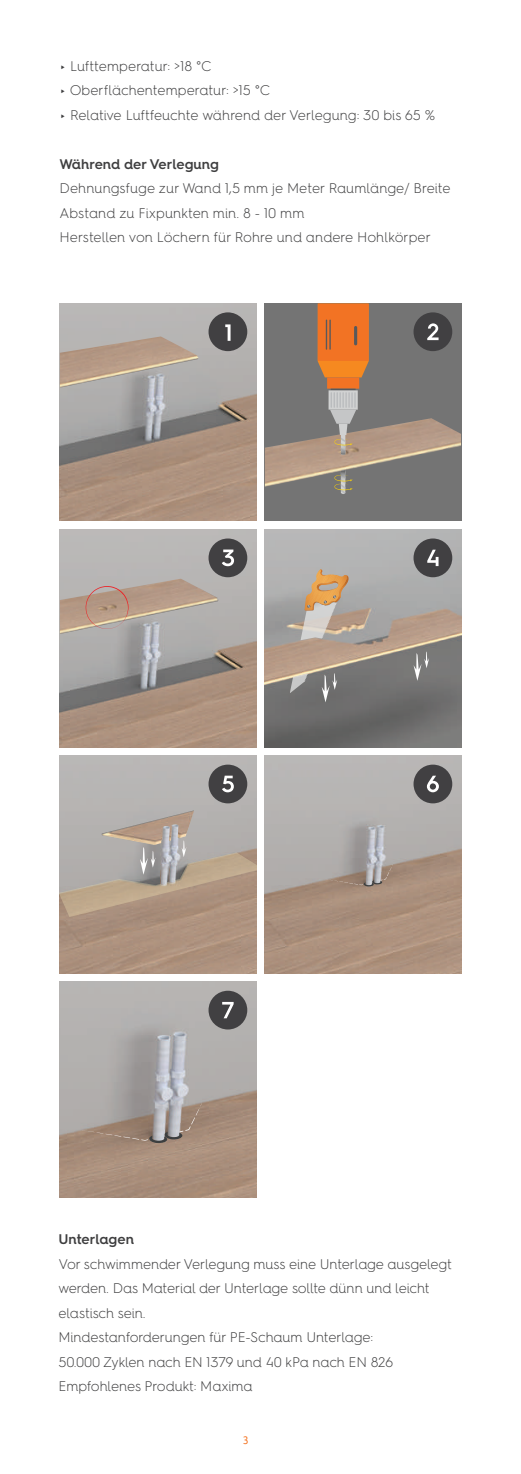
<style>
.page{position:relative;width:521px;height:1474px;background:#fff}
.page>*{position:absolute;margin:0;border:0;box-sizing:border-box;transform-origin:0 0}
.t1{font:300 14px/24.5px "Hurme Geometric Sans 4";letter-spacing:-.01em;color:#3e3e3f}
.t2{font:600 14px "Hurme Geometric Sans 4";color:#3e3e3f}
.t3{font:10.5px "Big City Grotesque Pro";color:#f47321}
</style>
<div class="page">
<img style="left:60px;top:982px;width:196px;height:215px">
<svg style="left:82px;top:1130px;width:70px;height:10px"></svg>
<svg style="left:149px;top:1134px;width:18px;height:9px"></svg>
<svg style="left:188px;top:1103px;width:14px;height:36px"></svg>
<img style="left:152px;top:1032px;width:36px;height:108px">
<img style="left:60px;top:755px;width:196px;height:218px">
<svg style="left:60px;top:840px;width:196px;height:77px;background:#b0a092"></svg>
<img style="left:102px;top:810px;width:92px;height:35px">
<img style="left:160px;top:824px;width:20px;height:60px">
<div style="left:265px;top:303px;width:196px;height:218px;background:#747474"></div>
<img style="left:265px;top:418px;width:196px;height:69px">
<svg style="left:317px;top:303px;width:52px;height:74px;background:#eb7727"></svg>
<div style="left:327px;top:377px;width:32px;height:11px;background:#f27324"></div>
<hr style="left:331px;top:388px;width:24px;height:2px;background:#58595b">
<div style="left:328px;top:390px;width:30px;height:19px;background:#d1d2d2"></div>
<hr style="left:329px;top:319px;width:2px;height:31px;background:#58595b">
<hr style="left:354px;top:326px;width:3px;height:19px;background:#58595b;border-radius:2px">
<hr style="left:326px;top:319px;width:1px;height:31px;background:#58595b">
<svg style="left:330px;top:392px;width:26px;height:102px;background:#aaa197"></svg>
<img style="left:265px;top:529px;width:196px;height:218px">
<svg style="left:290px;top:569px;width:59px;height:133px;background:#b09f8f"></svg>
<svg style="left:413px;top:651px;width:16px;height:30px"></svg>
<img style="left:60px;top:529px;width:196px;height:218px">
<img style="left:60px;top:578px;width:158px;height:56px">
<svg style="left:86px;top:586px;width:43px;height:43px;background:#b89c8c"></svg>
<img style="left:60px;top:303px;width:196px;height:218px">
<img style="left:60px;top:336px;width:138px;height:52px">
<div style="left:208px;top:312px;width:39px;height:39px;background:#414042;border-radius:50%"></div>
<svg style="left:225px;top:324px;width:5px;height:17px"></svg>
<div style="left:208px;top:538px;width:39px;height:39px;background:#414042;border-radius:50%"></div>
<svg style="left:222px;top:549px;width:12px;height:17px"></svg>
<div style="left:413px;top:538px;width:39px;height:39px;background:#414042;border-radius:50%"></div>
<svg style="left:427px;top:549px;width:11px;height:17px"></svg>
<div style="left:208px;top:764px;width:39px;height:39px;background:#414042;border-radius:50%"></div>
<svg style="left:222px;top:775px;width:12px;height:17px"></svg>
<div style="left:208px;top:990px;width:39px;height:39px;background:#414042;border-radius:50%"></div>
<svg style="left:222px;top:1001px;width:12px;height:17px"></svg>
<img style="left:265px;top:755px;width:196px;height:218px">
<svg style="left:326px;top:879px;width:39px;height:6px"></svg>
<svg style="left:385px;top:864px;width:8px;height:18px"></svg>
<img style="left:365px;top:824px;width:20px;height:61px">
<div style="left:413px;top:764px;width:39px;height:39px;background:#414042;border-radius:50%"></div>
<svg style="left:427px;top:775px;width:12px;height:17px"></svg>
<div style="left:413px;top:312px;width:39px;height:39px;background:#414042;border-radius:50%"></div>
<svg style="left:427px;top:323px;width:11px;height:17px"></svg>
<p class="t1" style="left:60px;top:53px;width:377px">► Lufttemperatur: &gt;18 °C<br>► Oberflächentemperatur: &gt;15 °C<br>► Relative Luftfeuchte während der Verlegung: 30 bis 65 %</p>
<p class="t2" style="left:60px;top:154px;width:161px">Während der Verlegung</p>
<p class="t1" style="left:60px;top:176px;width:392px">Dehnungsfuge zur Wand 1,5 mm je Meter Raumlänge/ Breite<br>Abstand zu Fixpunkten min. 8 - 10 mm<br>Herstellen von Löchern für Rohre und andere Hohlkörper</p>
<p class="t2" style="left:58px;top:1229px;width:77px">Unterlagen</p>
<p class="t1" style="left:58px;top:1251px;width:395px">Vor schwimmender Verlegung muss eine Unterlage ausgelegt werden. Das Material der Unterlage sollte dünn und leicht elastisch sein.<br>Mindestanforderungen für PE-Schaum Unterlage:<br>50.000 Zyklen nach EN 1379 und 40 kPa nach EN 826<br>Empfohlenes Produkt: Maxima</p>
<p class="t3" style="left:243px;top:1431px;width:7px">3</p>
</div>
